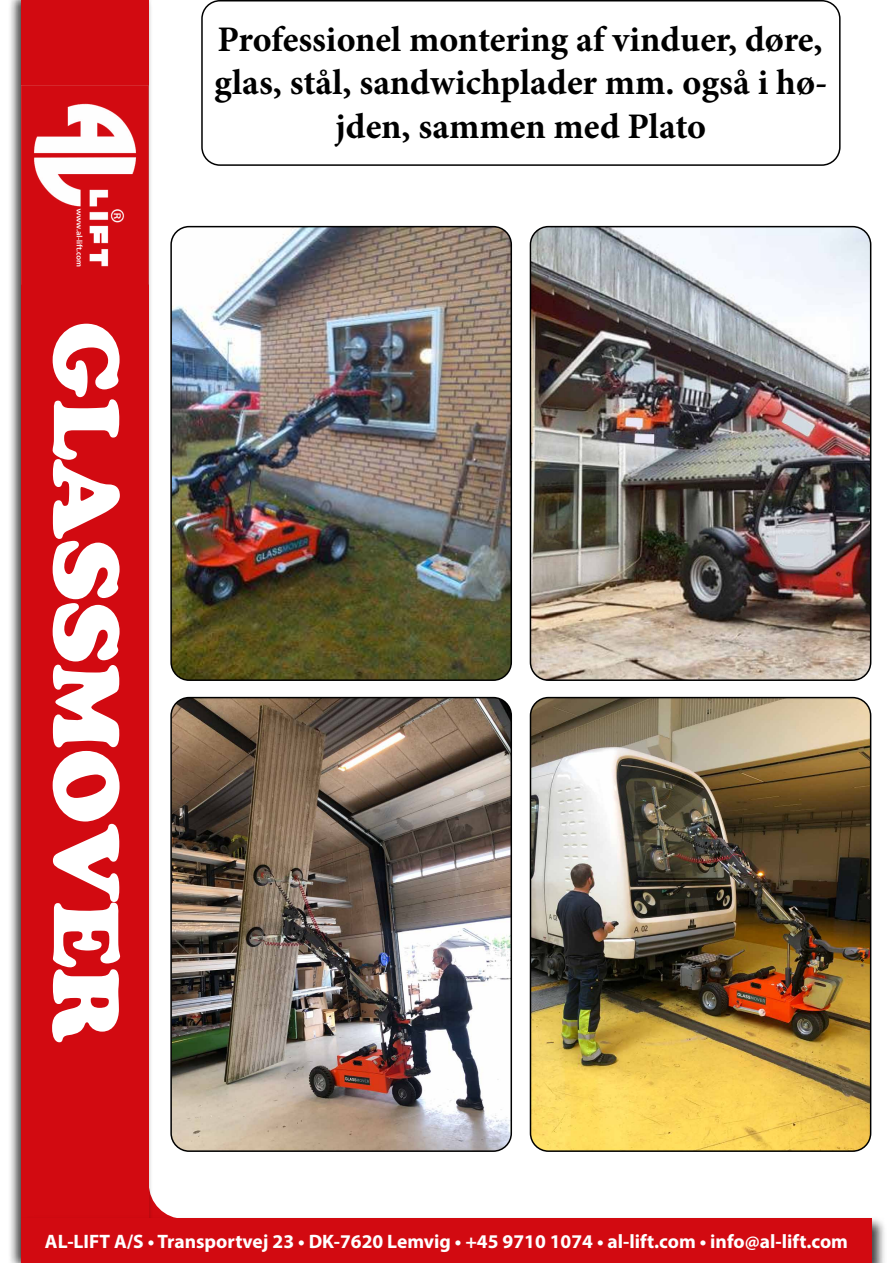
<style>
.page{position:relative;width:893px;height:1263px;background:#fff}
.page>*{position:absolute;margin:0;border:0;box-sizing:border-box;transform-origin:0 0}
.t1{font:91.8px "Cooper Black Std";color:#fff}
.t2{font:700 36px/43.2px "Minion Pro";color:#000;text-align:center}
.t3{font:700 19.5px "Myriad Pro";color:#fff}
</style>
<div class="page">
<div style="left:8px;top:0;width:146px;height:1263px;background:#000;opacity:.75"></div>
<div style="left:21px;top:0;width:128px;height:1263px;background:#d20a11"></div>
<img style="left:21px;top:85px;width:128px;height:200px">
<div style="left:18px;top:1215px;width:869px;height:48px;background:#000;opacity:.75"></div>
<div style="left:21px;top:1219px;width:851px;height:44px;background:#d20a11"></div>
<img style="left:173px;top:227px;width:338px;height:453px">
<div style="left:170px;top:226px;width:342px;height:455px;border:2px solid #000;border-radius:18px"></div>
<img style="left:530px;top:227px;width:341px;height:453px">
<div style="left:530px;top:226px;width:341px;height:455px;border:2px solid #000;border-radius:18px"></div>
<img style="left:173px;top:698px;width:338px;height:453px">
<div style="left:170px;top:697px;width:342px;height:455px;border:2px solid #000;border-radius:18px"></div>
<img style="left:530px;top:698px;width:341px;height:453px">
<div style="left:530px;top:697px;width:341px;height:455px;border:2px solid #000;border-radius:18px"></div>
<div style="left:201px;top:0;width:640px;height:166px;border:2px solid #000;border-radius:18px"></div>
<h1 class="t1" style="left:141px;top:321px;width:723px;rotate:90deg">GLASSMOVER</h1>
<p class="t2" style="left:214px;top:18px;width:615px">Professionel montering af vinduer, døre, glas, stål, sandwichplader mm. også i hø&shy;jden, sammen med Plato</p>
<p class="t3" style="left:45px;top:1229px;width:805px">AL-LIFT A/S • Transportvej 23 • DK-7620 Lemvig • +45 9710 1074 • al-lift.com • info@al-lift.com</p>
</div>
